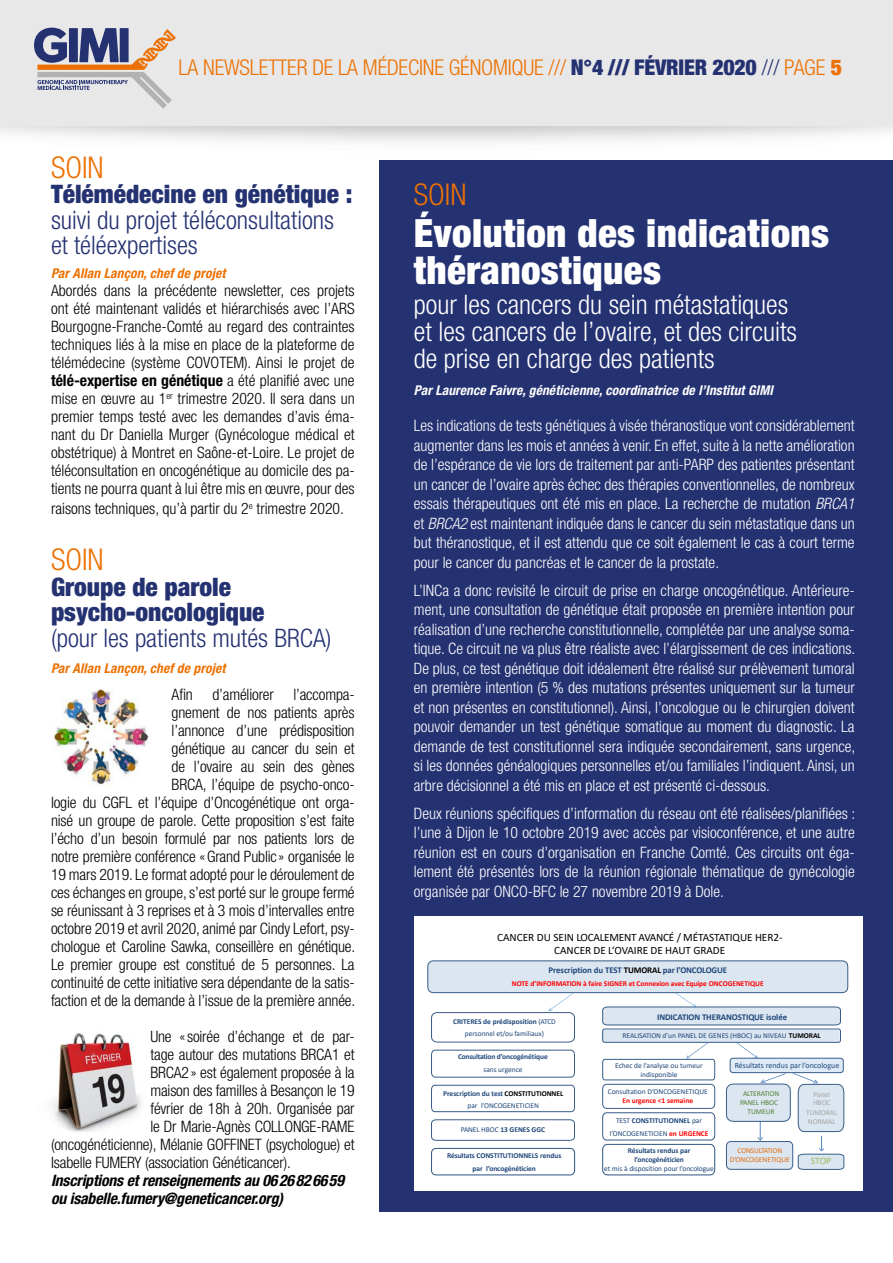
<style>
.page{position:relative;width:893px;height:1263px;background:#fff}
.page>*{position:absolute;margin:0;border:0;box-sizing:border-box;transform-origin:0 0}
.t1{font:900 condensed 39px/37.5px "Helvetica Neue LT";letter-spacing:.01em;color:#fff}
.t2{font:300 condensed 30px "Helvetica Neue LT";color:#ed7102}
.t3{font:300 condensed 27px/27px "Helvetica Neue LT";color:#fff}
.t4{font:300 condensed 25.5px/25.5px "Helvetica Neue LT";color:#253272}
.t5{font:900 condensed 25.5px/25.5px "Helvetica Neue LT";color:#253272}
.t6{font:300 condensed 21.75px "Helvetica Neue LT";letter-spacing:-.01em;color:#ed7102}
.t7{font:300 condensed 15.75px/19.5px "Helvetica Neue LT";color:#fff;text-align:justify}
.t8{font:300 condensed 15.75px/18px "Helvetica Neue LT";letter-spacing:-.01em;color:#000;text-align:justify}
.t9{font:italic 700 condensed 15.75px/18px "Helvetica Neue LT";letter-spacing:-.01em;color:#000}
.t10{font:italic 700 condensed 13.5px "Helvetica Neue LT";letter-spacing:.01em;color:#fff}
.t11{font:italic 700 condensed 13.5px "Helvetica Neue LT";letter-spacing:.01em;color:#ed7102}
.t12{font:11.25px/13.5px "Calibri";letter-spacing:-.005em;color:#000;text-align:center}
.t13{font:9.75px "Calibri";color:#9bba58}
.t14{font:700 8.85px "Calibri";letter-spacing:-.015em;color:#1f477b}
.t15{font:7.95px "Calibri";letter-spacing:.005em;color:#1f477b}
.t16{font:7.5px/12.6px "Calibri";letter-spacing:-.005em;color:#1f477b;text-align:center}
.t17{font:700 7.5px/9px "Calibri";letter-spacing:-.01em;color:#1f477b;text-align:center}
.t18{font:700 7.5px "Calibri";letter-spacing:-.005em;color:#f00}
.t19{font:7.5px/8.9px "Calibri";letter-spacing:-.02em;color:#e36c09;text-align:center}
.t20{font:7.5px/9.1px "Calibri";letter-spacing:-.01em;color:#538235;text-align:center}
.t21{font:7.5px/9.1px "Calibri";letter-spacing:-.005em;color:#a4a4a4;text-align:center}
.s1{font-weight:900;color:#253272}
.s2{color:#253272}
.s3{font-weight:900}
.s4{font-weight:700}
.s5{font-style:italic}
.s6{color:#000}
.s7{font-weight:700;color:#000}
.s8{font-weight:700;color:#f00}
.s9{font-weight:400}
</style>
<div class="page">
<div style="left:380px;top:161px;width:513px;height:1051px;background:#253272"></div>
<img style="left:52px;top:1033px;width:90px;height:99px">
<img style="left:0;top:125px;width:893px;height:40px">
<div style="left:0;top:0;width:893px;height:125px;background:#e8e8e8"></div>
<svg style="left:34px;top:28px;width:142px;height:81px"></svg>
<img style="left:53px;top:689px;width:96px;height:97px">
<div style="left:414px;top:916px;width:449px;height:275px;background:#fff"></div>
<svg style="left:427px;top:960px;width:422px;height:216px"></svg>
<h3 class="t6" style="left:179px;top:55px;width:665px">LA NEWSLETTER DE LA MÉDECINE GÉNOMIQUE /// <span class="s1">N°4 /// FÉVRIER 2020</span> <span class="s2">///</span> PAGE <span class="s3">5</span></h3>
<h2 class="t2" style="left:51px;top:150px;width:54px">SOIN</h2>
<h3 class="t5" style="left:51px;top:181px;width:303px">Télémédecine en génétique :</h3>
<h3 class="t4" style="left:51px;top:207px;width:285px">suivi du projet téléconsultations et téléexpertises</h3>
<p class="t11" style="left:51px;top:265px;width:176px">Par Allan Lançon, chef de projet</p>
<p class="t8" style="left:51px;top:282px;width:305px">Abordés dans la précédente newsletter, ces projets ont été maintenant validés et hiérarchisés avec l’ARS Bourgogne-Franche-Comté au regard des contraintes techniques liés à la mise en place de la plateforme de télémédecine (système COVOTEM). Ainsi le projet de <span class="s4">télé-expertise en génétique</span> a été planifié avec une mise en œuvre au 1<sup>er</sup> trimestre 2020. Il sera dans un premier temps testé avec les demandes d’avis éma&shy;nant du Dr Daniella Murger (Gynécologue médical et obstétrique) à Montret en Saône-et-Loire. Le projet de téléconsultation en oncogénétique au domicile des pa&shy;tients ne pourra quant à lui être mis en œuvre, pour des</p>
<p class="t8" style="left:51px;top:499px;width:294px">raisons techniques, qu’à partir du 2<sup>e</sup> trimestre 2020.</p>
<h2 class="t2" style="left:51px;top:542px;width:54px">SOIN</h2>
<h3 class="t5" style="left:51px;top:573px;width:215px">Groupe de parole psycho-oncologique</h3>
<h3 class="t4" style="left:51px;top:625px;width:282px">(pour les patients mutés BRCA)</h3>
<p class="t11" style="left:51px;top:660px;width:176px">Par Allan Lançon, chef de projet</p>
<p class="t8" style="left:51px;top:685px;width:306px;text-align:right">Afin d’améliorer l’accompa-<br>gnement de nos patients après<br>l’annonce d’une prédisposition<br>génétique au cancer du sein et<br>de l’ovaire au sein des gènes<br>BRCA, l’équipe de psycho-onco-<br>logie du CGFL et l’équipe d’Oncogénétique ont orga&shy;nisé un groupe de parole. Cette proposition s’est faite l’écho d’un besoin formulé par nos patients lors de notre première conférence «Grand Public » organisée le 19 mars 2019. Le format adopté pour le déroulement de ces échanges en groupe, s’est porté sur le groupe fermé se réunissant à 3 reprises et à 3 mois d’intervalles entre octobre 2019 et avril 2020, animé par Cindy Lefort, psy&shy;chologue et Caroline Sawka, conseillère en génétique.<br>Le premier groupe est constitué de 5 personnes. La continuité de cette initiative sera dépendante de la satis&shy;faction et de la demande à l’issue de la première année.</p>
<p class="t8" style="left:150px;top:1027px;width:206px">Une «soirée d’échange et de par-</p>
<p class="t8" style="left:150px;top:1045px;width:206px">tage autour des mutations BRCA1 et</p>
<p class="t8" style="left:150px;top:1063px;width:206px">BRCA2» est également proposée à la</p>
<p class="t8" style="left:150px;top:1081px;width:206px">maison des familles à Besançon le 19</p>
<p class="t8" style="left:150px;top:1099px;width:206px">février de 18h à 20h. Organisée par</p>
<p class="t8" style="left:150px;top:1117px;width:206px">le Dr Marie-Agnès COLLONGE-RAME</p>
<p class="t8" style="left:51px;top:1135px;width:305px">(oncogénéticienne), Mélanie GOFFINET (psychologue) et</p>
<p class="t8" style="left:51px;top:1153px;width:241px">Isabelle FUMERY (association Généticancer).</p>
<p class="t9" style="left:51px;top:1171px;width:294px">Inscriptions et renseignements au 0626826659 ou isabelle.fumery@geneticancer.org)</p>
<h2 class="t2" style="left:414px;top:177px;width:54px">SOIN</h2>
<h1 class="t1" style="left:414px;top:213px;width:417px">Évolution des indications théranostiques</h1>
<h3 class="t3" style="left:414px;top:291px;width:385px">pour les cancers du sein métastatiques et les cancers de l’ovaire, et des circuits de prise en charge des patients</h3>
<p class="t10" style="left:414px;top:382px;width:361px">Par Laurence Faivre, généticienne, coordinatrice de l’Institut GIMI</p>
<p class="t7" style="left:414px;top:416px;width:442px">Les indications de tests génétiques à visée théranostique vont considérablement augmenter dans les mois et années à venir. En effet, suite à la nette amélioration de l’espérance de vie lors de traitement par anti-PARP des patientes présentant un cancer de l’ovaire après échec des thérapies conventionnelles, de nombreux essais thérapeutiques ont été mis en place. La recherche de mutation <span class="s5">BRCA1 </span>et <span class="s5">BRCA2</span> est maintenant indiquée dans le cancer du sein métastatique dans un but théranostique, et il est attendu que ce soit également le cas à court terme pour le cancer du pancréas et le cancer de la prostate.</p>
<p class="t7" style="left:414px;top:580px;width:443px">L’INCa a donc revisité le circuit de prise en charge oncogénétique. Antérieure&shy;ment, une consultation de génétique était proposée en première intention pour réalisation d’une recherche constitutionnelle, complétée par une analyse soma&shy;tique. Ce circuit ne va plus être réaliste avec l’élargissement de ces indications.<br>De plus, ce test génétique doit idéalement être réalisé sur prélèvement tumoral en première intention (5 % des mutations présentes uniquement sur la tumeur et non présentes en constitutionnel). Ainsi, l’oncologue ou le chirurgien doivent pouvoir demander un test génétique somatique au moment du diagnostic. La demande de test constitutionnel sera indiquée secondairement, sans urgence, si les données généalogiques personnelles et/ou familiales l’indiquent. Ainsi, un arbre décisionnel a été mis en place et est présenté ci-dessous.</p>
<p class="t7" style="left:414px;top:803px;width:443px">Deux réunions spécifiques d’information du réseau ont été réalisées/planifiées : l’une à Dijon le 10 octobre 2019 avec accès par visioconférence, et une autre réunion est en cours d’organisation en Franche Comté. Ces circuits ont éga&shy;lement été présentés lors de la réunion régionale thématique de gynécologie organisée par ONCO-BFC le 27 novembre 2019 à Dole.</p>
<p class="t12" style="left:497px;top:930px;width:287px">CANCER DU SEIN LOCALEMENT AVANCÉ / MÉTASTATIQUE HER2-<br>CANCER DE L‘OVAIRE DE HAUT GRADE</p>
<p class="t14" style="left:549px;top:963px;width:180px">Prescription du TEST <span class="s6">TUMORAL</span> par l’ONCOLOGUE</p>
<p class="t18" style="left:512px;top:978px;width:253px">NOTE d’INFORMATION à faire SIGNER et Connexion avec Equipe ONCOGENETIQUE</p>
<p class="t16" style="left:453px;top:1015px;width:104px"><span class="s4">CRITERES de prédisposition</span> (ATCD personnel et/ou familiaux)</p>
<p class="t14" style="left:657px;top:1010px;width:131px">INDICATION THERANOSTIQUE isolée</p>
<p class="t16" style="left:623px;top:1029px;width:200px">REALISATION d’un PANEL DE GENES (HBOC) au NIVEAU <span class="s7">TUMORAL</span></p>
<p class="t17" style="left:458px;top:1052px;width:92px">Consultation d’oncogénétique</p>
<p class="t16" style="left:483px;top:1063px;width:41px">sans urgence</p>
<p class="t15" style="left:735px;top:1060px;width:106px">Résultats rendus par l’oncologue</p>
<p class="t21" style="left:806px;top:1089px;width:33px">Panel<br>HBOC<br>TUMORAL<br>NORMAL</p>
<p class="t16" style="left:615px;top:1061px;width:89px;line-height:8.9px">Echec de l’analyse ou tumeur indisponible</p>
<p class="t16" style="left:608px;top:1085px;width:102px">Consultation D’ONCOGENETIQUE</p>
<p class="t18" style="left:622px;top:1095px;width:72px">En urgence &lt;1 semaine</p>
<p class="t16" style="left:610px;top:1114px;width:100px">TEST <span class="s4">CONSTITUTIONNEL</span> par l’ONCOGENETICIEN <span class="s8">en URGENCE</span></p>
<p class="t17" style="left:628px;top:1146px;width:64px">Résultats rendus par l’oncogénéticien</p>
<p class="t16" style="left:604px;top:1162px;width:111px">et mis à disposition pour l’oncologue</p>
<p class="t16" style="left:443px;top:1086px;width:122px"><span class="s4">Prescription du test</span> <span class="s7">CONSTITUTIONNEL </span>par l’ONCOGENETICIEN</p>
<p class="t20" style="left:740px;top:1089px;width:41px">ALTERATION<br>PANEL HBOC<br>TUMEUR</p>
<p class="t17" style="left:461px;top:1125px;width:86px"><span class="s9">PANEL HBOC</span> 13 GENES GGC</p>
<p class="t19" style="left:730px;top:1146px;width:62px">CONSULTATION<br>D’ONCOGENETIQUE</p>
<p class="t17" style="left:447px;top:1149px;width:116px;line-height:12.8px">Résultats CONSTITUTIONNELS rendus par l’oncogénéticien</p>
<p class="t13" style="left:811px;top:1153px;width:22px">STOP</p>
</div>
